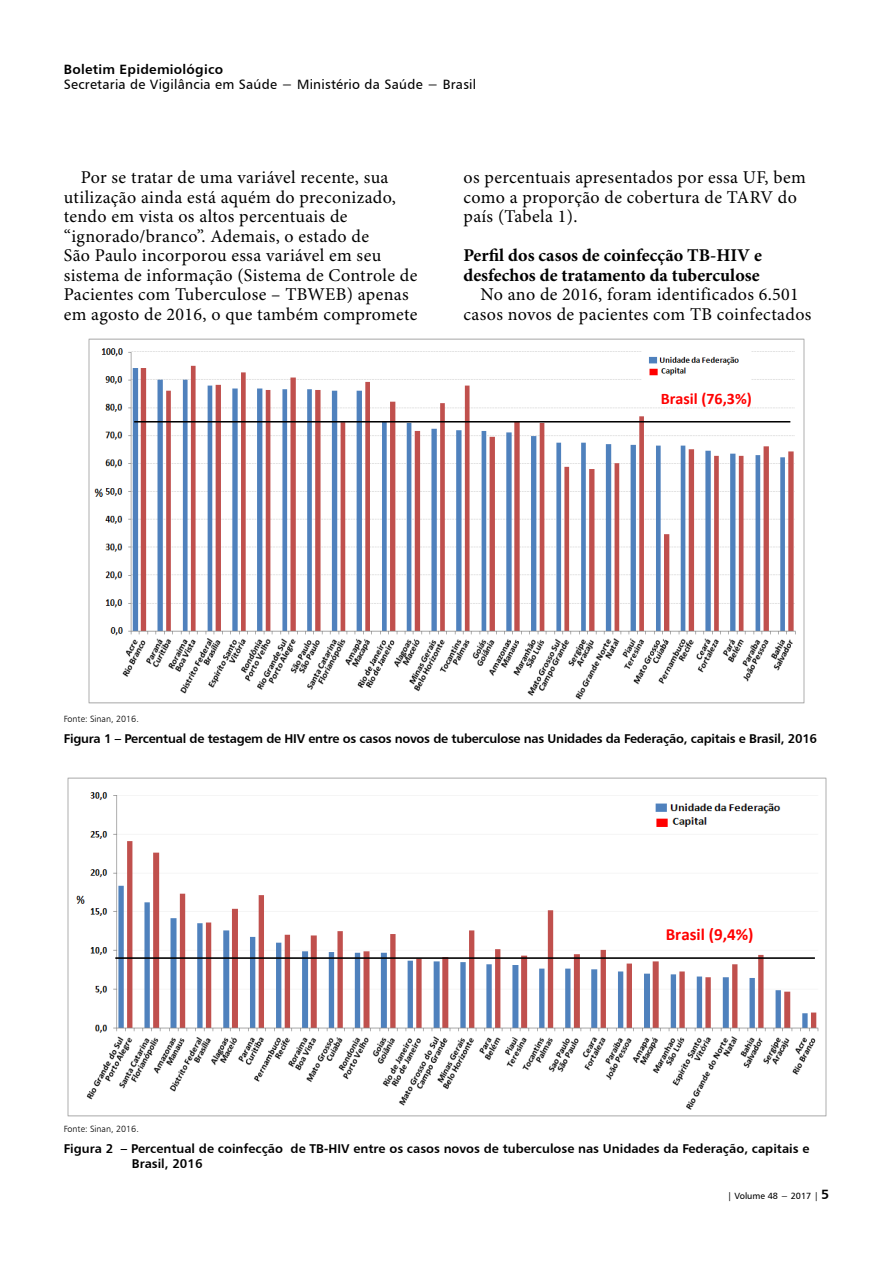
<style>
.page{position:relative;width:893px;height:1263px;background:#fff}
.page>*{position:absolute;margin:0;border:0;box-sizing:border-box;transform-origin:0 0}
.t1{font:18px/19.5px "Minion Pro";letter-spacing:.02em;color:#000}
.t2{font:700 18px/19.5px "Minion Pro";color:#000}
.t3{font:700 16.95px "Calibri";color:#f00}
.t4{font:700 16.05px "Calibri";color:#f00}
.t5{font:13.5px "Humanist 777 BT Roman B";letter-spacing:.02em;color:#000}
.t6{font:13.5px "Humanist 777 BT Bold B";letter-spacing:.02em;color:#000}
.t7{font:12.75px/14.2px "Humanist 777 BT Bold B";color:#000}
.t8{font:12.75px "Humanist 777 BT Bold B";letter-spacing:-.02em;color:#000}
.t9{font:9px "Humanist 777 BT Light B";color:#000}
.t10{font:9px "Humanist 777 BT Roman B";color:#000}
.s1{font-family:"Humanist 777 BT Bold B";font-size:13.5px}
</style>
<div class="page">
<img style="left:88px;top:338px;width:717px;height:365px">
<img style="left:642px;top:351px;width:108px;height:29px">
<hr style="left:134px;top:421px;width:656px;height:1px;background:#000">
<img style="left:67px;top:777px;width:759px;height:339px">
<img style="left:646px;top:797px;width:150px;height:36px">
<hr style="left:115px;top:957px;width:700px;height:2px;background:#000">
<p class="t6" style="left:64px;top:61px;width:161px">Boletim Epidemiológico</p>
<p class="t5" style="left:64px;top:76px;width:414px">Secretaria de Vigilância em Saúde − Ministério da Saúde − Brasil</p>
<p class="t1" style="left:64px;top:168px;width:355px;text-indent:17px">Por se tratar de uma variável recente, sua utilização ainda está aquém do preconizado, tendo em vista os altos percentuais de “ignorado/branco”. Ademais, o estado de<br>São Paulo incorporou essa variável em seu sistema de informação (Sistema de Controle de Pacientes com Tuberculose – TBWEB) apenas em agosto de 2016, o que também compromete</p>
<p class="t1" style="left:463px;top:168px;width:344px">os percentuais apresentados por essa UF, bem como a proporção de cobertura de TARV do país (Tabela 1).</p>
<p class="t2" style="left:463px;top:246px;width:300px">Perfil dos casos de coinfecção TB-HIV e desfechos de tratamento da tuberculose</p>
<p class="t1" style="left:463px;top:285px;width:349px;text-align:center">No ano de 2016, foram identificados 6.501 casos novos de pacientes com TB coinfectados</p>
<p class="t9" style="left:64px;top:713px;width:77px">Fonte: Sinan, 2016.</p>
<p class="t4" style="left:661px;top:388px;width:93px">Brasil (76,3%)</p>
<p class="t8" style="left:64px;top:730px;width:755px">Figura 1 – Percentual de testagem de HIV entre os casos novos de tuberculose nas Unidades da Federação, capitais e Brasil, 2016</p>
<p class="t9" style="left:64px;top:1124px;width:77px">Fonte: Sinan, 2016.</p>
<p class="t3" style="left:666px;top:923px;width:89px">Brasil (9,4%)</p>
<p class="t7" style="left:132px;top:1141px;width:679px;text-indent:-68px">Figura 2 – Percentual de coinfecção de TB-HIV entre os casos novos de tuberculose nas Unidades da Federação, capitais e<br>Brasil, 2016</p>
<p class="t10" style="left:727px;top:1190px;width:103px">| Volume 48 − 2017 | <span class="s1">5</span></p>
</div>
